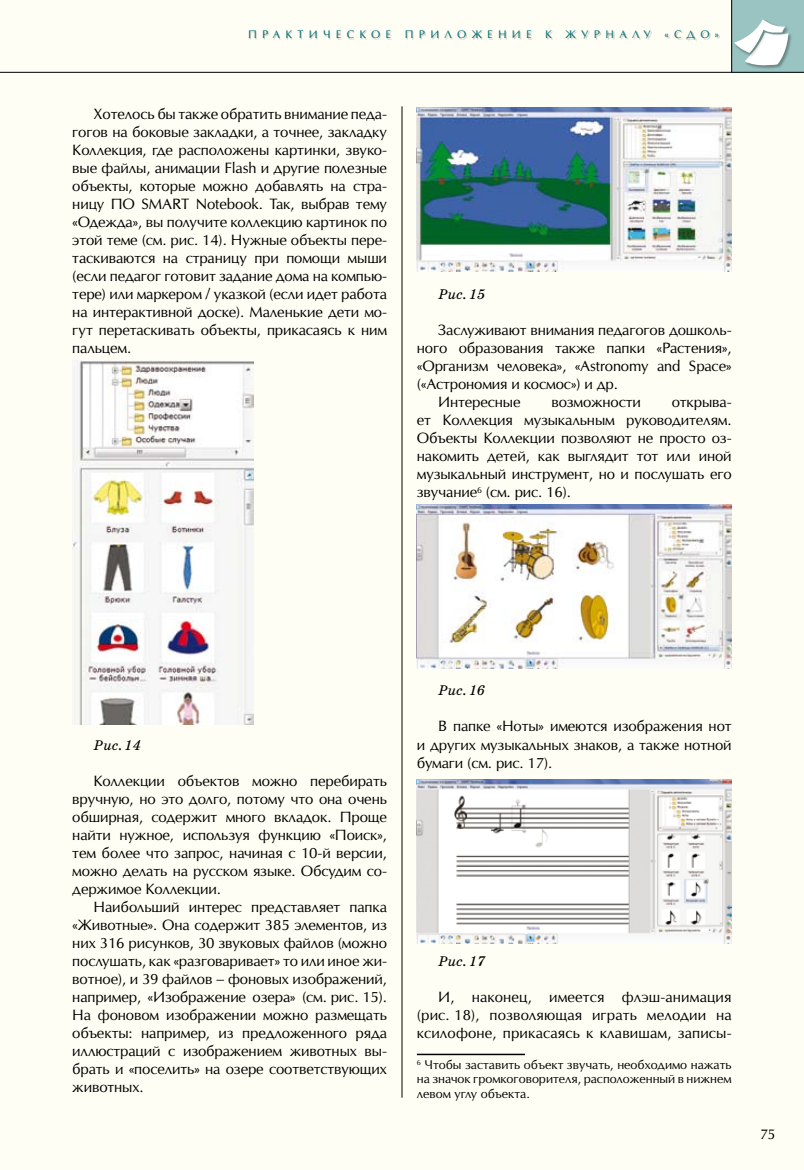
<style>
.page{position:relative;width:804px;height:1170px;background:#fff}
.page>*{position:absolute;margin:0;border:0;box-sizing:border-box;transform-origin:0 0}
.t1{font:14.25px/18px "Opium New";letter-spacing:-.01em;color:#000;text-align:justify}
.t2{font:italic 14.25px "School Book C";letter-spacing:-.01em;color:#000}
.t3{font:13.5px "Opium New";color:#000}
.t4{font:12px/14.4px "Opium New";color:#000;text-align:justify}
.t5{font:10.5px "Opium New";letter-spacing:.5em;color:#006c72}
</style>
<div class="page">
<div style="left:0;top:0;width:804px;height:1169px;background:#fffef5"></div>
<hr style="left:401px;top:106px;width:1px;height:991px;background:#000">
<div style="left:731px;top:0;width:73px;height:72px;background:#9ac4c1"></div>
<div style="left:123px;top:27px;width:611px;height:28px;background:#000;opacity:.23"></div>
<hr style="left:0;top:72px;width:804px;height:1px;background:#000">
<hr style="left:731px;top:0;width:1px;height:72px;background:#000">
<div style="left:744px;top:31px;width:50px;height:40px;background:#000;opacity:.17"></div>
<div style="left:734px;top:19px;width:56px;height:39px;background:#000;opacity:.17"></div>
<svg style="left:734px;top:19px;width:54px;height:49px"></svg>
<hr style="left:417px;top:1053px;width:108px;height:2px;background:#000">
<img style="left:72px;top:361px;width:181px;height:364px">
<img style="left:417px;top:107px;width:314px;height:164px">
<img style="left:417px;top:504px;width:314px;height:164px">
<img style="left:417px;top:779px;width:314px;height:164px">
<p class="t5" style="left:248px;top:28px;width:144px">ПРАКТИЧЕСКОЕ</p>
<p class="t5" style="left:405px;top:28px;width:128px">ПРИЛОЖЕНИЕ</p>
<p class="t5" style="left:545px;top:28px;width:8px">К</p>
<p class="t5" style="left:565px;top:28px;width:87px">ЖУРНАЛУ</p>
<p class="t5" style="left:664px;top:28px;width:22px">« сдо</p>
<p class="t5" style="left:714px;top:28px;width:6px">»</p>
<p class="t1" style="left:72px;top:105px;width:316px;text-indent:21px">Хотелось бы также обратить внимание педа&shy;гогов на боковые закладки, а точнее, закладку Коллекция, где расположены картинки, звуко&shy;вые файлы, анимации Flash и другие полезные объекты, которые можно добавлять на стра&shy;ницу ПО SMART Notebook. Так, выбрав тему «Одежда», вы получите коллекцию картинок по этой теме (см. рис. 14). Нужные объекты пере&shy;таскиваются на страницу при помощи мыши (если педагог готовит задание дома на компью&shy;тере) или маркером / указкой (если идет работа на интерактивной доске). Маленькие дети мо&shy;гут перетаскивать объекты, прикасаясь к ним пальцем.</p>
<p class="t2" style="left:438px;top:286px;width:49px">Рис. 15</p>
<p class="t1" style="left:438px;top:321px;width:295px">Заслуживают внимания педагогов дошколь-</p>
<p class="t1" style="left:417px;top:339px;width:316px">ного образования также папки «Растения»,</p>
<p class="t1" style="left:417px;top:357px;width:316px">«Организм человека», «Astronomy and Space»</p>
<p class="t1" style="left:417px;top:375px;width:202px">(«Астрономия и космос») и др.</p>
<p class="t1" style="left:438px;top:393px;width:84px">Интересные</p>
<p class="t1" style="left:551px;top:393px;width:91px">возможности</p>
<p class="t1" style="left:417px;top:393px;width:316px;text-indent:255px">открыва&shy;ет Коллекция музыкальным руководителям.<br>Объекты Коллекции позволяют не просто оз&shy;накомить детей, как выглядит тот или иной музыкальный инструмент, но и послушать его звучание (см. рис. 16).</p>
<p class="t2" style="left:94px;top:736px;width:49px">Рис. 14</p>
<p class="t1" style="left:72px;top:771px;width:316px;text-indent:21px">Коллекции объектов можно перебирать вручную, но это долго, потому что она очень обширная, содержит много вкладок. Проще найти нужное, используя функцию «Поиск», тем более что запрос, начиная с 10-й версии, можно делать на русском языке. Обсудим со&shy;держимое Коллекции.</p>
<p class="t1" style="left:72px;top:897px;width:316px;text-indent:21px">Наибольший интерес представляет папка «Животные». Она содержит 385 элементов, из них 316 рисунков, 30 звуковых файлов (можно послушать, как «разговаривает» то или иное жи&shy;вотное), и 39 файлов – фоновых изображений, например, «Изображение озера» (см. рис. 15).<br>На фоновом изображении можно размещать объекты: например, из предложенного ряда иллюстраций с изображением животных вы&shy;брать и «поселить» на озере соответствующих животных.</p>
<p class="t2" style="left:438px;top:682px;width:49px">Рис. 16</p>
<p class="t1" style="left:417px;top:717px;width:316px;text-indent:21px">В папке «Ноты» имеются изображения нот и других музыкальных знаков, а также нотной бумаги (см. рис. 17).</p>
<p class="t2" style="left:438px;top:952px;width:49px">Рис. 17</p>
<p class="t1" style="left:417px;top:987px;width:316px;text-indent:21px">И, наконец, имеется флэш-анимация (рис. 18), позволяющая играть мелодии на ксилофоне, прикасаясь к клавишам, записы-</p>
<p class="t4" style="left:417px;top:1057px;width:316px;text-indent:8px">Чтобы заставить объект звучать, необходимо нажать на значок громкоговорителя, расположенный в нижнем левом углу объекта.</p>
<p class="t3" style="left:760px;top:1125px;width:17px">75</p>
</div>
